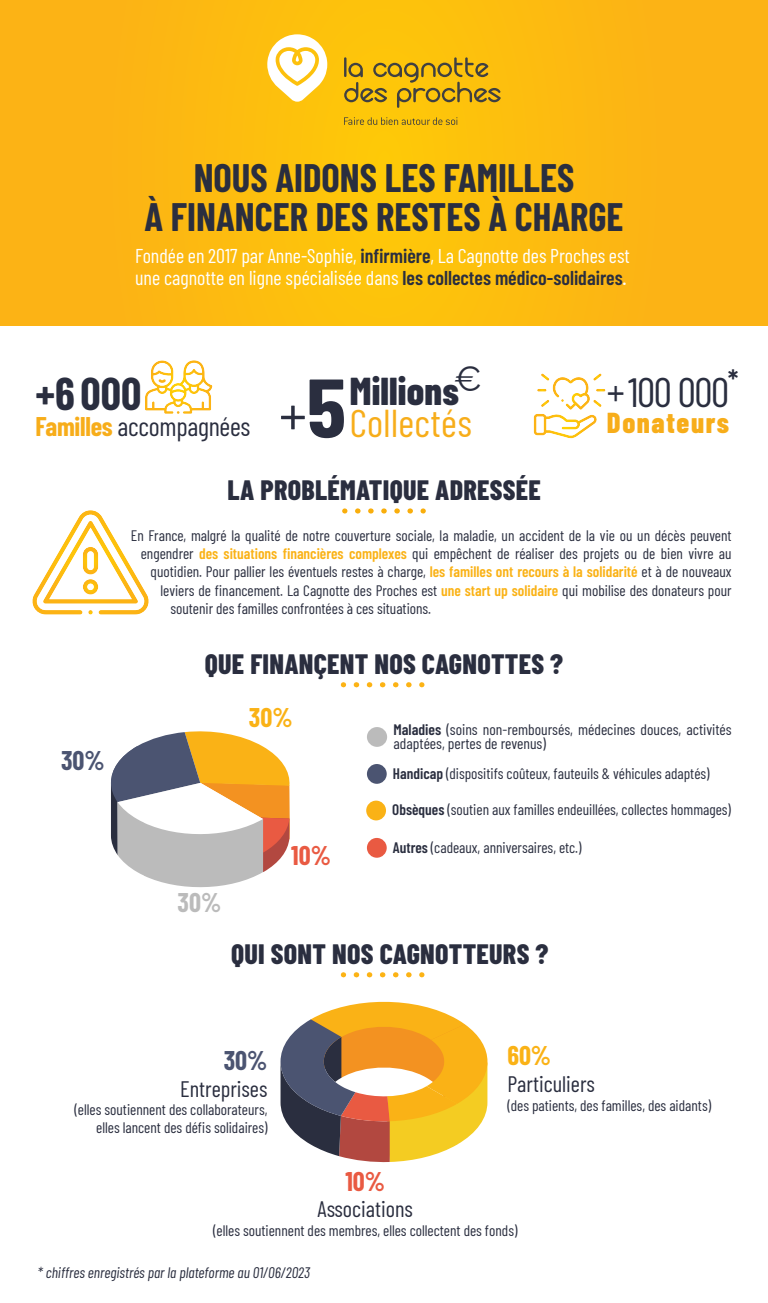
<style>
.page{position:relative;width:768px;height:1303px;background:#fff}
.page>*{position:absolute;margin:0;border:0;box-sizing:border-box;transform-origin:0 0}
.t1{font:62.8px "Barlow Condensed";color:#2a2e3f}
.t2{font:700 44.8px "Barlow Condensed";color:#2a2e3f}
.t3{font:40.8px "Barlow Condensed";letter-spacing:-.035em;color:#2a2e3f}
.t4{font:700 38.8px/39.6px "Barlow Condensed";color:#2a2e3f;text-align:center}
.t5{font:38.8px "Barlow Condensed";letter-spacing:.01em;color:#f7ad1a}
.t6{font:800 38.8px "Barlow Condensed";letter-spacing:.005em;color:#2a2e3f}
.t7{font:35.2px "Raleway";color:#2a2e3f}
.t8{font:600 29.6px "Barlow Condensed";color:#2a2e3f}
.t9{font:800 28.8px "Barlow Condensed";letter-spacing:.055em;color:#f7ad1a}
.t10{font:800 28px "Barlow Condensed";letter-spacing:.01em;color:#2a2e3f}
.t11{font:26.4px "Barlow Condensed";letter-spacing:-.01em;color:#2a2e3f}
.t12{font:700 26.4px "Barlow Condensed";color:#fab216}
.t13{font:700 26.4px "Barlow Condensed";color:#4b5471}
.t14{font:700 26.4px "Barlow Condensed";color:#e95a42}
.t15{font:700 26.4px "Barlow Condensed";color:#bbb}
.t16{font:22.4px "Barlow Condensed";color:#2a2e3f}
.t17{font:20px/21.6px "Barlow Condensed";color:#fff}
.t18{font:15.2px/14.4px "Barlow Condensed";color:#2a2e3f}
.t19{font:italic 15.2px "Barlow Condensed";color:#2a2e3f}
.s1{font-weight:600;color:#2a2e3f}
.s2{font-weight:500}
.s3{font-weight:700;color:#f7ad1a}
.s4{font-weight:700;font-size:82.8px}
.s5{font-weight:600;color:#fab216}
.s6{font-weight:600}
</style>
<div class="page">
<div style="left:0;top:0;width:768px;height:326px;background:linear-gradient(to right,#fdba11,#fdba11)"></div>
<svg style="left:344px;top:57px;width:157px;height:51px"></svg>
<svg style="left:267px;top:34px;width:60px;height:68px"></svg>
<svg style="left:344px;top:117px;width:113px;height:8px"></svg>
<svg style="left:145px;top:360px;width:68px;height:54px"></svg>
<svg style="left:534px;top:373px;width:71px;height:65px"></svg>
<svg style="left:32px;top:510px;width:117px;height:105px"></svg>
<svg style="left:345px;top:508px;width:65px;height:6px"></svg>
<svg style="left:353px;top:682px;width:56px;height:5px"></svg>
<div style="left:367px;top:727px;width:20px;height:20px;background:#bbb;border-radius:50%"></div>
<div style="left:367px;top:764px;width:20px;height:20px;background:#4b5471;border-radius:50%"></div>
<div style="left:366px;top:801px;width:20px;height:19px;background:#fab216;border-radius:50%"></div>
<div style="left:367px;top:838px;width:20px;height:20px;background:#e95a42;border-radius:50%"></div>
<svg style="left:111px;top:731px;width:179px;height:157px"></svg>
<svg style="left:281px;top:1001px;width:206px;height:161px"></svg>
<svg style="left:353px;top:972px;width:56px;height:5px"></svg>
<h3 class="t4" style="left:144px;top:162px;width:481px">NOUS AIDONS LES FAMILLES<br>À FINANCER DES RESTES À CHARGE</h3>
<h3 class="t17" style="left:135px;top:247px;width:496px">Fondée en 2017 par Anne-Sophie, <span class="s1">infirmière</span>, La Cagnotte des Proches est une cagnotte en ligne spécialisée dans <span class="s1">les collectes médico-solidaires</span><span class="s2">.</span></h3>
<h2 class="t2" style="left:35px;top:377px;width:107px">+6 000</h2>
<h3 class="t11" style="left:35px;top:416px;width:216px"><span class="s3">Familles</span> accompagnées</h3>
<h3 class="t7" style="left:454px;top:358px;width:30px">€</h3>
<h3 class="t8" style="left:728px;top:364px;width:12px">*</h3>
<h3 class="t6" style="left:350px;top:376px;width:111px">Millions</h3>
<h3 class="t5" style="left:350px;top:407px;width:123px">Collectés</h3>
<h3 class="t3" style="left:607px;top:376px;width:124px">+100 000</h3>
<h1 class="t1" style="left:279px;top:390px;width:68px">+<span class="s4">5</span></h1>
<h3 class="t9" style="left:607px;top:412px;width:124px">Donateurs</h3>
<h3 class="t13" style="left:61px;top:751px;width:45px">30%</h3>
<h3 class="t10" style="left:227px;top:479px;width:315px">LA PROBLÉMATIQUE ADRESSÉE</h3>
<p class="t18" style="left:131px;top:530px;width:602px">En France, malgré la qualité de notre couverture sociale, la maladie, un accident de la vie ou un décès peuvent</p>
<p class="t18" style="left:141px;top:548px;width:592px">engendrer <span class="s5">des situations financières complexes</span> qui empêchent de réaliser des projets ou de bien vivre au</p>
<p class="t18" style="left:151px;top:566px;width:583px">quotidien. Pour pallier les éventuels restes à charge, <span class="s5">les familles ont recours à la solidarité</span> et à de nouveaux</p>
<p class="t18" style="left:161px;top:582px;width:573px">leviers de financement. La Cagnotte des Proches est <span class="s5">une start up solidaire</span> qui mobilise des donateurs pour</p>
<p class="t18" style="left:170px;top:602px;width:262px">soutenir des familles confrontées à ces situations.</p>
<h3 class="t10" style="left:205px;top:653px;width:360px">QUE FINANÇENT NOS CAGNOTTES ?</h3>
<h3 class="t12" style="left:249px;top:707px;width:45px">30%</h3>
<p class="t18" style="left:394px;top:723px;width:340px"><span class="s6">Maladies</span> (soins non-remboursés, médecines douces, activités adaptées, pertes de revenus)</p>
<p class="t18" style="left:393px;top:768px;width:318px"><span class="s6">Handicap</span> (dispositifs coûteux, fauteuils &amp; véhicules adaptés)</p>
<p class="t18" style="left:392px;top:804px;width:340px"><span class="s6">Obsèques</span> (soutien aux familles endeuillées, collectes hommages)</p>
<p class="t18" style="left:393px;top:842px;width:190px"><span class="s6">Autres</span> (cadeaux, anniversaires, etc.)</p>
<h3 class="t14" style="left:291px;top:846px;width:41px">10%</h3>
<h3 class="t15" style="left:178px;top:893px;width:45px">30%</h3>
<h3 class="t10" style="left:231px;top:944px;width:319px">QUI SONT NOS CAGNOTTEURS ?</h3>
<h3 class="t13" style="left:224px;top:1050px;width:45px">30%</h3>
<h3 class="t16" style="left:180px;top:1079px;width:89px">Entreprises</h3>
<p class="t18" style="left:75px;top:1101px;width:194px;line-height:18.2px;text-align:right">(elles soutiennent des collaborateurs, elles lancent des défis solidaires)</p>
<h3 class="t12" style="left:507px;top:1046px;width:45px">60%</h3>
<h3 class="t16" style="left:507px;top:1075px;width:89px">Particuliers</h3>
<p class="t18" style="left:507px;top:1099px;width:205px">(des patients, des familles, des aidants)</p>
<h3 class="t14" style="left:345px;top:1171px;width:41px">10%</h3>
<h3 class="t16" style="left:318px;top:1200px;width:97px">Associations</h3>
<p class="t18" style="left:213px;top:1224px;width:306px">(elles soutiennent des membres, elles collectent des fonds)</p>
<p class="t19" style="left:38px;top:1266px;width:274px">* chiffres enregistrés par la plateforme au 01/06/2023</p>
</div>
